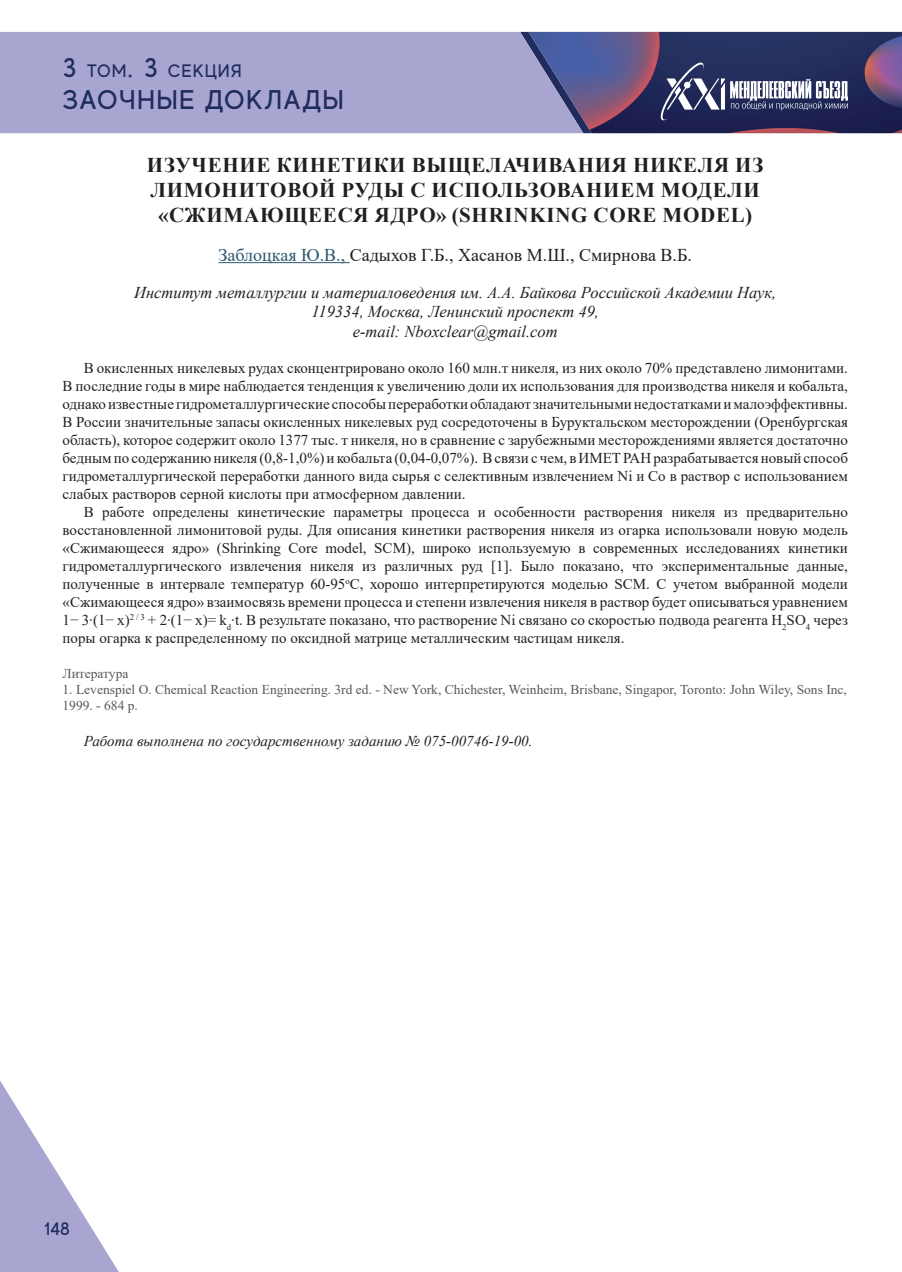
<style>
.page{position:relative;width:902px;height:1272px;background:#fff}
.page>*{position:absolute;margin:0;border:0;box-sizing:border-box;transform-origin:0 0}
.t1{font:500 27px "MADE Evolve Sans";letter-spacing:.05em;color:#1f2c5d}
.t2{font:700 21px/25.2px "Times New Roman";letter-spacing:.035em;color:#231f20;text-align:center}
.t3{font:18px "Times New Roman";color:#231f20}
.t4{font:500 18px "MADE Evolve Sans";letter-spacing:.05em;color:#1f2c5d}
.t5{font:italic 16.5px/19.8px "Times New Roman";color:#231f20;text-align:center}
.t6{font:15px/18px "Times New Roman";color:#231f20;text-align:justify}
.t7{font:italic 15px "Times New Roman";color:#231f20}
.t8{font:13.5px/16.2px "Times New Roman";color:#57585a}
.s1{font-size:27px}
.s2{color:#2e576f}
</style>
<div class="page">
<div style="left:0;top:32px;width:520px;height:101px;background:#a9a5d1"></div>
<svg style="left:0;top:1081px;width:118px;height:190px"></svg>
<svg style="left:520px;top:32px;width:382px;height:101px;background:#504f7b"></svg>
<hr style="left:218px;top:262px;width:131px;height:1px;background:#2e576f">
<p class="t4" style="left:63px;top:59px;width:181px"><span class="s1">3</span> ТОМ<span class="s1">. 3</span> СЕКЦИЯ</p>
<h1 class="t1" style="left:63px;top:83px;width:283px">ЗАОЧНЫЕ ДОКЛАДЫ</h1>
<h2 class="t2" style="left:147px;top:151px;width:618px">ИЗУЧЕНИЕ КИНЕТИКИ ВЫЩЕЛАЧИВАНИЯ НИКЕЛЯ ИЗ<br>ЛИМОНИТОВОЙ РУДЫ С ИСПОЛЬЗОВАНИЕМ МОДЕЛИ «CЖИМАЮЩЕЕСЯ ЯДРО» (SHRINKING CORE MODEL)</h2>
<p class="t3" style="left:218px;top:242px;width:475px"><span class="s2">Заблоцкая Ю.В.,</span> Садыхов Г.Б., Хасанов М.Ш., Смирнова В.Б.</p>
<p class="t5" style="left:134px;top:282px;width:643px">Институт металлургии и материаловедения им. А.А. Байкова Российской Академии Наук,<br>119334, Москва, Ленинский проспект 49,<br>e-mail: Nboxclear@gmail.com</p>
<p class="t6" style="left:63px;top:358px;width:786px;text-indent:21px">В окисленных никелевых рудах сконцентрировано около 160 млн.т никеля, из них около 70% представлено лимонитами.<br>В последние годы в мире наблюдается тенденция к увеличению доли их использования для производства никеля и кобальта, однако известные гидрометаллургические способы переработки обладают значительными недостатками и малоэффективны.<br>В России значительные запасы окисленных никелевых руд сосредоточены в Буруктальском месторождении (Оренбургская область), которое содержит около 1377 тыс. т никеля, но в сравнение с зарубежными месторождениями является достаточно бедным по содержанию никеля (0,8-1,0%) и кобальта (0,04-0,07%). В связи с чем, в ИМЕТ РАН разрабатывается новый способ гидрометаллургической переработки данного вида сырья с селективным извлечением Ni и Со в раствор с использованием слабых растворов серной кислоты при атмосферном давлении.</p>
<p class="t6" style="left:63px;top:502px;width:786px;text-indent:21px">В работе определены кинетические параметры процесса и особенности растворения никеля из предварительно восстановленной лимонитовой руды. Для описания кинетики растворения никеля из огарка использовали новую модель «Cжимающееся ядро» (Shrinking Core model, SCM), широко используемую в современных исследованиях кинетики гидрометаллургического извлечения никеля из различных руд [1]. Было показано, что экспериментальные данные, полученные в интервале температур 60-95<sup>о</sup>С, хорошо интерпретируются моделью SCM. С учетом выбранной модели «Cжимающееся ядро» взаимосвязь времени процесса и степени извлечения никеля в раствор будет описываться уравнением 1− 3∙(1− x)<sup>2</sup> <sup>/</sup> <sup>3</sup> + 2∙(1− x)= k<sub>d</sub>∙t. В результате показано, что растворение Ni связано со скоростью подвода реагента H<sub>2</sub>SO<sub>4</sub> через поры огарка к распределенному по оксидной матрице металлическим частицам никеля.</p>
<p class="t8" style="left:63px;top:664px;width:67px">Литература</p>
<p class="t8" style="left:63px;top:680px;width:785px">1. Levenspiel O. Chemical Reaction Engineering. 3rd ed. - New York, Chichester, Weinheim, Brisbane, Singapor, Toronto: John Wiley, Sons Inc,<br>1999. - 684 p.</p>
<p class="t7" style="left:84px;top:730px;width:450px">Работа выполнена по государственному заданию № 075-00746-19-00.</p>
<p class="t4" style="left:44px;top:1217px;width:27px">148</p>
</div>
